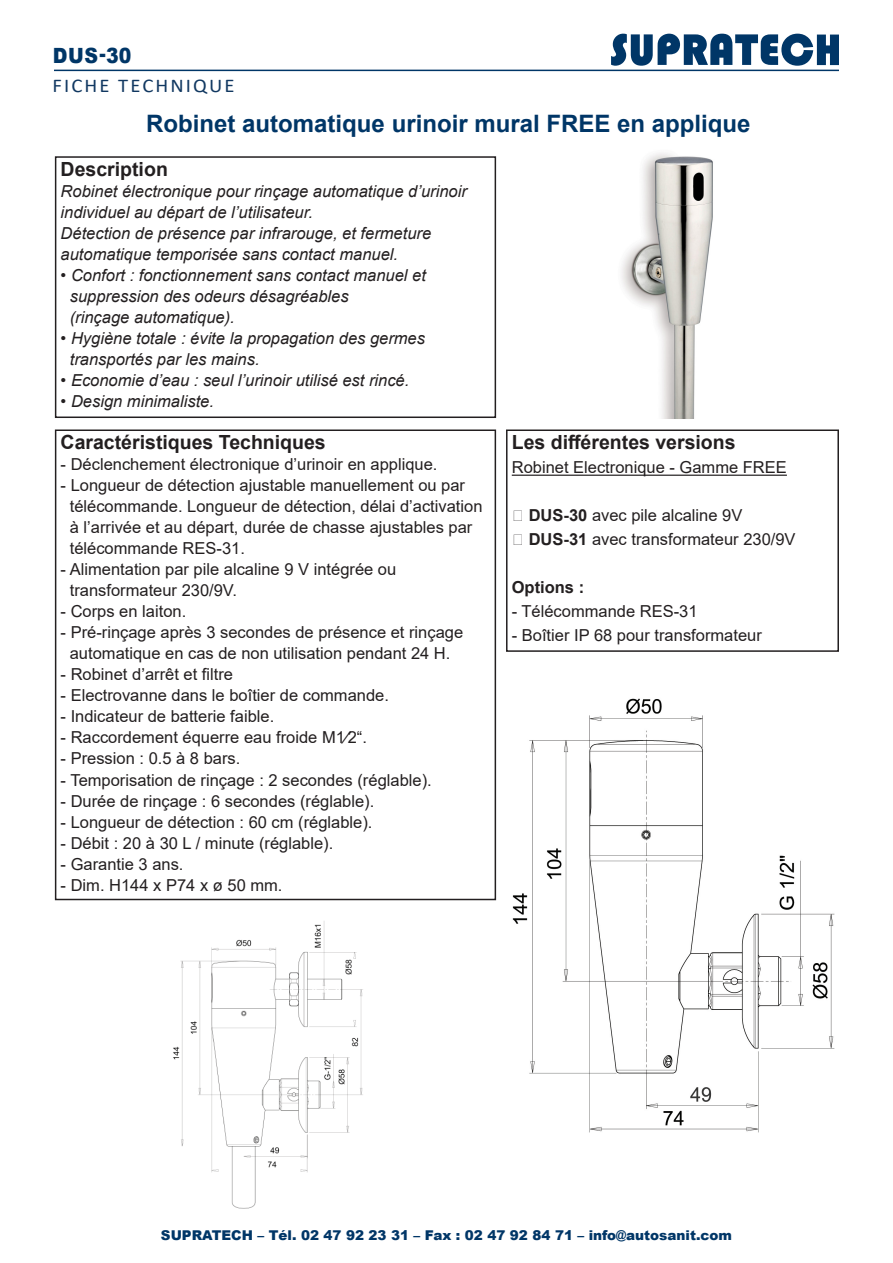
<style>
.page{position:relative;width:893px;height:1263px;background:#fff}
.page>*{position:absolute;margin:0;border:0;box-sizing:border-box;transform-origin:0 0}
.t1{font:700 24px "Arial";color:#003667}
.t2{font:900 21px "Arial";color:#003667;scale:.9 1}
.t3{font:700 19.5px "Arial";color:#231f20}
.t4{font:19.5px "Calibri";letter-spacing:.1em;color:#113861;scale:1.06 1}
.t5{font:16.5px "Arial";color:#231f20}
.t6{font:italic 16.5px/21px "Arial";color:#231f20}
.t7{font:700 16.5px "Arial";color:#231f20}
.t8{font:900 13.5px "Arial";color:#003667}
.s1{font-weight:700}
</style>
<div class="page">
<svg style="left:611px;top:34px;width:228px;height:32px"></svg>
<hr style="left:54px;top:70px;width:785px;height:1px;background:#003667">
<div style="left:55px;top:156px;width:441px;height:262px;border:2px solid #231f20"></div>
<div style="left:55px;top:429px;width:441px;height:471px;border:2px solid #231f20"></div>
<hr style="left:512px;top:475px;width:275px;height:1px;background:#231f20">
<div style="left:506px;top:429px;width:333px;height:223px;border:2px solid #231f20"></div>
<img style="left:621px;top:153px;width:92px;height:265px">
<img style="left:512px;top:698px;width:323px;height:435px">
<img style="left:173px;top:921px;width:190px;height:288px">
<p class="t2" style="left:53px;top:40px;width:89px">DUS-30</p>
<p class="t4" style="left:53px;top:72px;width:173px">FICHE TECHNIQUE</p>
<p class="t1" style="left:146px;top:106px;width:606px">Robinet automatique urinoir mural FREE en applique</p>
<p class="t3" style="left:61px;top:156px;width:109px">Description</p>
<p class="t6" style="left:61px;top:181px;width:408px">Robinet électronique pour rinçage automatique d’urinoir individuel au départ de l’utilisateur.</p>
<p class="t6" style="left:61px;top:223px;width:372px">Détection de présence par infrarouge, et fermeture automatique temporisée sans contact manuel.</p>
<p class="t6" style="left:61px;top:265px;width:367px">• Confort : fonctionnement sans contact manuel et</p>
<p class="t6" style="left:70px;top:286px;width:280px">suppression des odeurs désagréables</p>
<p class="t6" style="left:70px;top:307px;width:167px">(rinçage automatique).</p>
<p class="t6" style="left:61px;top:328px;width:366px">• Hygiène totale : évite la propagation des germes</p>
<p class="t6" style="left:70px;top:349px;width:191px">transportés par les mains.</p>
<p class="t6" style="left:61px;top:370px;width:350px">• Economie d’eau : seul l’urinoir utilisé est rincé.</p>
<p class="t6" style="left:61px;top:391px;width:155px">• Design minimaliste.</p>
<p class="t3" style="left:61px;top:429px;width:267px">Caractéristiques Techniques</p>
<p class="t5" style="left:61px;top:453px;width:378px">- Déclenchement électronique d’urinoir en applique.</p>
<p class="t5" style="left:61px;top:474px;width:406px">- Longueur de détection ajustable manuellement ou par</p>
<p class="t5" style="left:70px;top:495px;width:414px">télécommande. Longueur de détection, délai d’activation</p>
<p class="t5" style="left:70px;top:516px;width:404px">à l’arrivée et au départ, durée de chasse ajustables par</p>
<p class="t5" style="left:70px;top:537px;width:177px">télécommande RES-31.</p>
<p class="t5" style="left:61px;top:558px;width:337px">- Alimentation par pile alcaline 9 V intégrée ou</p>
<p class="t5" style="left:70px;top:579px;width:169px">transformateur 230/9V.</p>
<p class="t5" style="left:61px;top:600px;width:127px">- Corps en laiton.</p>
<p class="t5" style="left:61px;top:621px;width:404px">- Pré-rinçage après 3 secondes de présence et rinçage</p>
<p class="t5" style="left:70px;top:642px;width:382px">automatique en cas de non utilisation pendant 24 H.</p>
<p class="t5" style="left:61px;top:663px;width:174px">- Robinet d’arrêt et filtre</p>
<p class="t5" style="left:61px;top:684px;width:330px">- Electrovanne dans le boîtier de commande.</p>
<p class="t5" style="left:61px;top:705px;width:215px">- Indicateur de batterie faible.</p>
<p class="t5" style="left:61px;top:726px;width:308px">- Raccordement équerre eau froide M1⁄2“.</p>
<p class="t5" style="left:61px;top:747px;width:181px">- Pression : 0.5 à 8 bars.</p>
<p class="t5" style="left:61px;top:768px;width:373px">- Temporisation de rinçage : 2 secondes (réglable).</p>
<p class="t5" style="left:61px;top:789px;width:315px">- Durée de rinçage : 6 secondes (réglable).</p>
<p class="t5" style="left:61px;top:810px;width:313px">- Longueur de détection : 60 cm (réglable).</p>
<p class="t5" style="left:61px;top:831px;width:274px">- Débit : 20 à 30 L / minute (réglable).</p>
<p class="t5" style="left:61px;top:852px;width:124px">- Garantie 3 ans.</p>
<p class="t5" style="left:61px;top:873px;width:223px">- Dim. H144 x P74 x ø 50 mm.</p>
<p class="t3" style="left:512px;top:429px;width:225px">Les différentes versions</p>
<p class="t5" style="left:512px;top:456px;width:277px">Robinet Electronique - Gamme FREE</p>
<p class="t5" style="left:529px;top:504px;width:215px"><span class="s1">DUS-30</span> avec pile alcaline 9V</p>
<p class="t5" style="left:529px;top:528px;width:268px"><span class="s1">DUS-31</span> avec transformateur 230/9V</p>
<p class="t7" style="left:512px;top:576px;width:74px">Options :</p>
<p class="t5" style="left:512px;top:600px;width:187px">- Télécommande RES-31</p>
<p class="t5" style="left:512px;top:624px;width:252px">- Boîtier IP 68 pour transformateur</p>
<p class="t8" style="left:161px;top:1225px;width:572px">SUPRATECH – Tél. 02 47 92 23 31 – Fax : 02 47 92 84 71 – info@autosanit.com</p>
</div>
